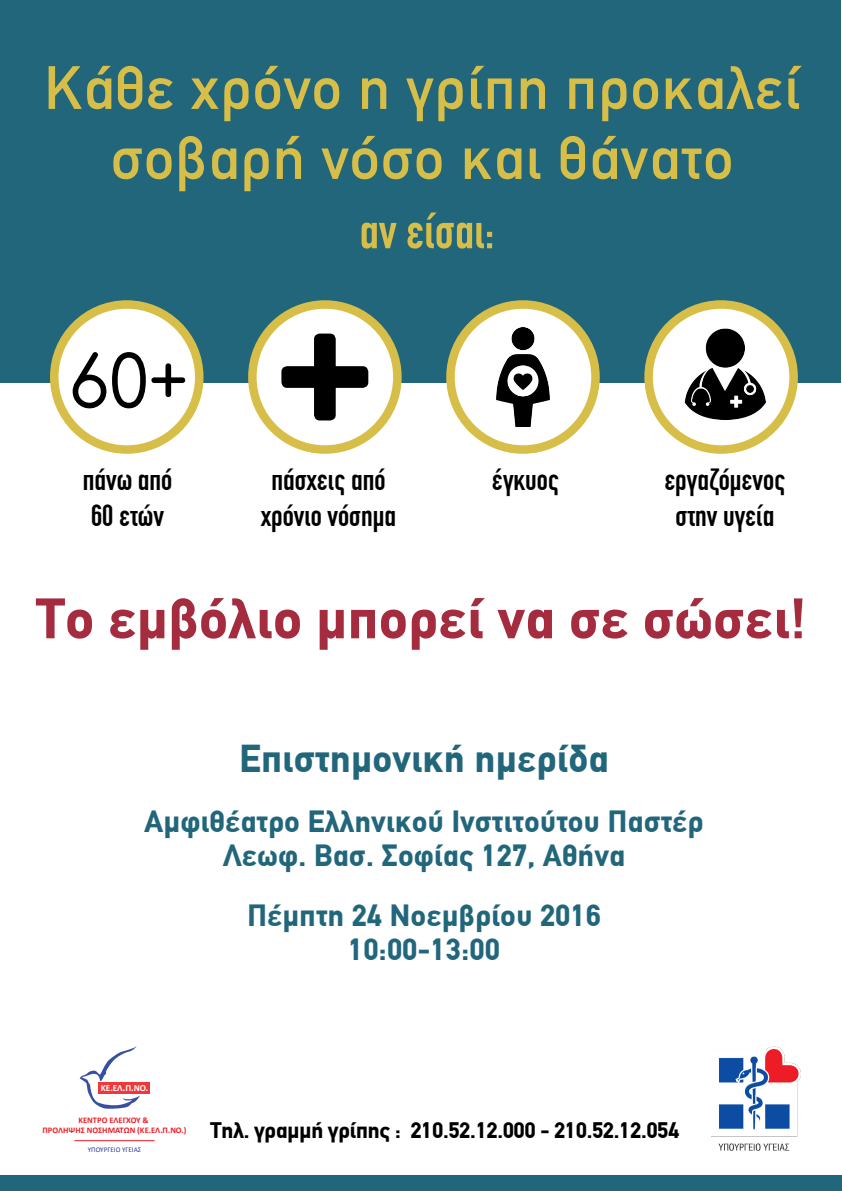
<style>
.page{position:relative;width:842px;height:1191px;background:#fff}
.page>*{position:absolute;margin:0;border:0;box-sizing:border-box;transform-origin:0 0}
.t1{font:72px "Comfortaa";color:#000}
.t2{font:60px/70px "CF Din";letter-spacing:.02em;color:#d7be48;text-align:center}
.t3{font:700 56px "CF Din";letter-spacing:.02em;color:#a52c3f}
.t4{font:condensed 50px "CF Din";color:#d7be48}
.t5{font:700 38px "CF Din";letter-spacing:.02em;color:#21667b}
.t6{font:700 30px/34px "CF Din";letter-spacing:.02em;color:#21667b;text-align:center}
.t7{font:condensed 30px/36px "CF Din";color:#000;text-align:center}
.t8{font:700 22px "CF Din";color:#000}
.t9{font:700 9.3px "Calibri";color:#fff}
.t10{font:700 8.6px/10.3px "Calibri";color:#ed1d24;text-align:center}
.t11{font:7.1px "Calibri";color:#2b3990}
</style>
<div class="page">
<div style="left:0;top:0;width:841px;height:383px;background:#21667b"></div>
<div style="left:0;top:1175px;width:842px;height:15px;background:#21667b"></div>
<img style="left:711px;top:1046px;width:90px;height:105px">
<hr style="left:74px;top:1140px;width:81px;height:1px;background:#ed1d24">
<div style="left:98px;top:1082px;width:51px;height:12px;background:#ef3838"></div>
<svg style="left:80px;top:1046px;width:60px;height:63px"></svg>
<div style="left:54px;top:304px;width:145px;height:145px;background:#fff;border-radius:50%"></div>
<div style="left:50px;top:300px;width:153px;height:154px;border:9px solid #d7be48;border-radius:50%"></div>
<div style="left:252px;top:304px;width:145px;height:145px;background:#fff;border-radius:50%"></div>
<div style="left:248px;top:300px;width:154px;height:154px;border:9px solid #d7be48;border-radius:50%"></div>
<div style="left:314px;top:333px;width:22px;height:87px;background:#000;border-radius:6px"></div>
<div style="left:281px;top:366px;width:87px;height:22px;background:#000;border-radius:6px"></div>
<svg style="left:450px;top:304px;width:145px;height:145px;fill:#fff"></svg>
<div style="left:446px;top:300px;width:154px;height:154px;border:9px solid #d7be48;border-radius:50%"></div>
<img style="left:473px;top:327px;width:99px;height:99px">
<svg style="left:649px;top:304px;width:145px;height:145px;fill:#fff"></svg>
<div style="left:644px;top:300px;width:154px;height:154px;border:9px solid #d7be48;border-radius:50%"></div>
<img style="left:670px;top:317px;width:102px;height:120px">
<h2 class="t2" style="left:44px;top:52px;width:757px">Κάθε χρόνο η γρίπη προκαλεί σοβαρή νόσο και θάνατο</h2>
<h1 class="t1" style="left:70px;top:335px;width:120px">60+</h1>
<h3 class="t4" style="left:359px;top:204px;width:136px">αν είσαι:</h3>
<p class="t7" style="left:83px;top:462px;width:91px;text-align:left">πάνω από<br>60 ετών</p>
<p class="t7" style="left:261px;top:462px;width:136px">πάσχεις από χρόνιο νόσημα</p>
<p class="t7" style="left:492px;top:462px;width:69px">έγκυος</p>
<p class="t7" style="left:664px;top:462px;width:123px">εργαζόμενος στην υγεία</p>
<h3 class="t3" style="left:36px;top:577px;width:771px">Το εμβόλιο μπορεί να σε σώσει!</h3>
<p class="t5" style="left:239px;top:730px;width:371px">Επιστημονική ημερίδα</p>
<p class="t6" style="left:145px;top:803px;width:560px">Αμφιθέατρο Ελληνικού Ινστιτούτου Παστέρ<br>Λεωφ. Βασ. Σοφίας 127, Αθήνα</p>
<p class="t6" style="left:247px;top:897px;width:355px">Πέμπτη 24 Νοεμβρίου 2016<br>10:00-13:00</p>
<p class="t9" style="left:101px;top:1082px;width:49px">ΚΕ.ΕΛ.Π.ΝΟ.</p>
<p class="t10" style="left:42px;top:1114px;width:146px">ΚΕΝΤΡΟ ΕΛΕΓΧΟΥ &amp;<br>ΠΡΟΛΗΨΗΣ ΝΟΣΗΜΑΤΩΝ (ΚΕ.ΕΛ.Π.ΝΟ.)</p>
<p class="t11" style="left:88px;top:1145px;width:55px">ΥΠΟΥΡΓΕΙΟ ΥΓΕΙΑΣ</p>
<p class="t8" style="left:210px;top:1114px;width:470px">Τηλ. γραμμή γρίπης : 210.52.12.000 - 210.52.12.054</p>
</div>
